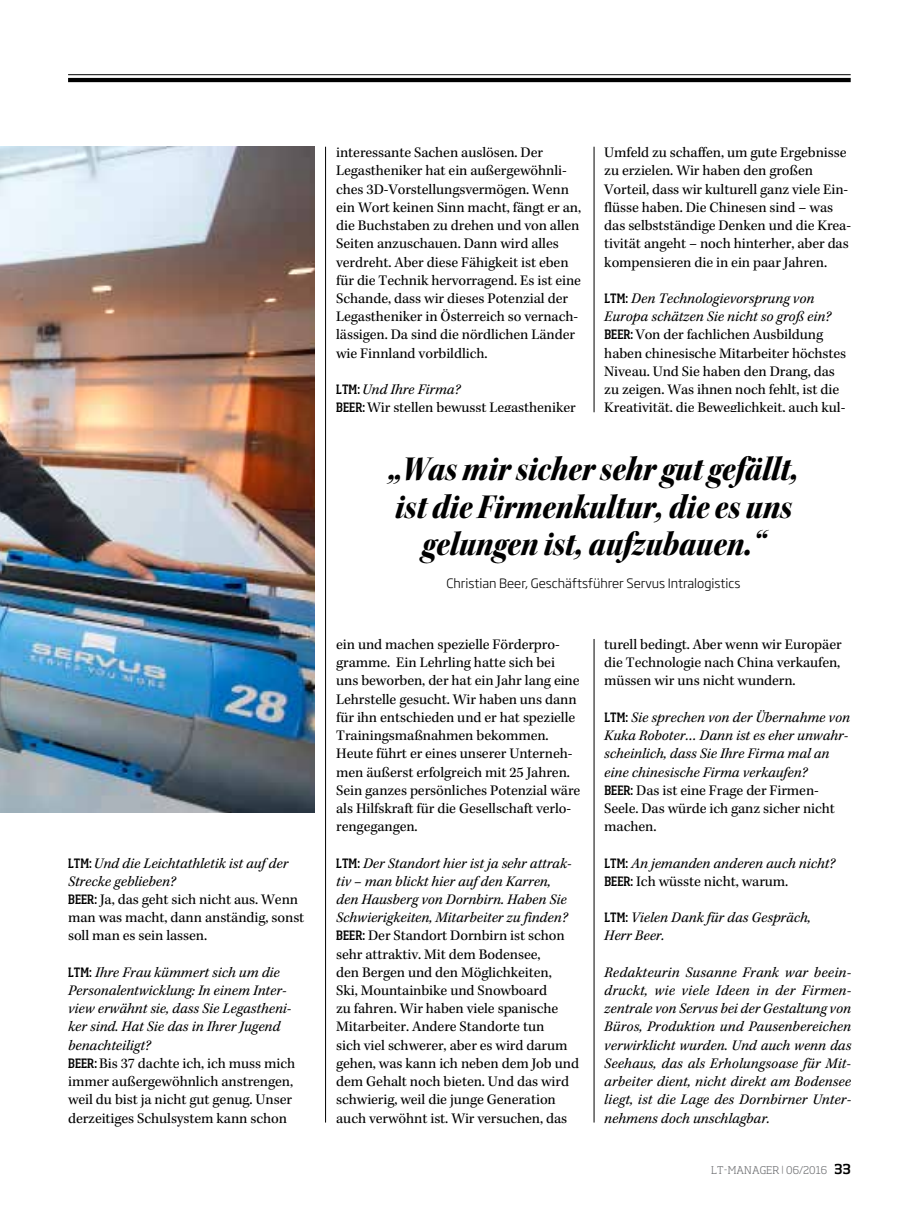
<style>
.page{position:relative;width:915px;height:1212px;background:#fff}
.page>*{position:absolute;margin:0;border:0;box-sizing:border-box;transform-origin:0 0}
.t1{font:36px/37.5px "Kepler Std Black Scn It Disp";color:#000;text-align:center}
.t2{font:15px/18.1px "Kepler Std";letter-spacing:-.005em;color:#000}
.t3{font:italic 15px/18.1px "Kepler Std";color:#000}
.t4{font:300 12.75px "Soho Gothic Pro";color:#000}
.t5{font:300 10.5px "Soho Std";letter-spacing:.015em;color:#6d6e71}
.s1{font-family:"Soho Std";font-weight:500;font-stretch:condensed;font-size:12.75px}
.s2{font-style:italic}
.s3{font-family:"Soho Std";font-weight:500;font-style:normal;font-stretch:condensed;font-size:12.75px}
.s4{font-style:normal}
.s5{font-weight:500;font-size:13.5px;color:#000}
</style>
<div class="page">
<hr style="left:68px;top:78px;width:782px;height:4px;background:#000">
<hr style="left:68px;top:74px;width:782px;height:1px;background:#000">
<img style="left:1px;top:147px;width:314px;height:666px">
<img style="left:0;top:147px;width:1px;height:666px">
<hr style="left:325px;top:147px;width:1px;height:975px;background:#000">
<hr style="left:593px;top:147px;width:1px;height:265px;background:#000">
<hr style="left:593px;top:639px;width:1px;height:483px;background:#000">
<p class="t2" style="left:68px;top:854px;width:238px"><span class="s1">LTM:</span> <span class="s2">Und die Leichtathletik ist auf der<br>Strecke geblieben?<br></span><span class="s1">BEER:</span> Ja, das geht sich nicht aus. Wenn man was macht, dann anständig, sonst soll man es sein lassen.</p>
<p class="t3" style="left:68px;top:963px;width:229px"><span class="s3">LTM:</span> Ihre Frau kümmert sich um die Personalentwicklung: In einem Inter&shy;view erwähnt sie, dass Sie Legastheni&shy;ker sind. Hat Sie das in Ihrer Jugend benachteiligt?<br><span class="s3">BEER:</span> <span class="s4">Bis 37 dachte ich, ich muss mich immer außergewöhnlich anstrengen, weil du bist ja nicht gut genug. Unser derzeitiges Schulsystem kann schon</span></p>
<p class="t2" style="left:336px;top:144px;width:246px">interessante Sachen auslösen. Der Legastheniker hat ein außergewöhnli&shy;ches 3D-Vorstellungsvermögen. Wenn ein Wort keinen Sinn macht, fängt er an, die Buchstaben zu drehen und von allen Seiten anzuschauen. Dann wird alles verdreht. Aber diese Fähigkeit ist eben für die Technik hervorragend. Es ist eine Schande, dass wir dieses Potenzial der Legastheniker in Österreich so vernach&shy;lässigen. Da sind die nördlichen Länder wie Finnland vorbildlich.</p>
<p class="t2" style="left:336px;top:381px;width:241px"><span class="s1">LTM:</span> <span class="s2">Und Ihre Firma?<br></span><span class="s1">BEER:</span> Wir stellen bewusst Legastheniker</p>
<p class="t2" style="left:604px;top:144px;width:248px">Umfeld zu schaffen, um gute Ergebnisse zu erzielen. Wir haben den großen Vorteil, dass wir kulturell ganz viele Ein&shy;flüsse haben. Die Chinesen sind – was das selbstständige Denken und die Krea&shy;tivität angeht – noch hinterher, aber das kompensieren die in ein paar Jahren.</p>
<p class="t2" style="left:604px;top:290px;width:243px"><span class="s1">LTM:</span> <span class="s2">Den Technologievorsprung von Europa schätzen Sie nicht so groß ein?<br></span><span class="s1">BEER:</span> Von der fachlichen Ausbildung haben chinesische Mitarbeiter höchstes Niveau. Und Sie haben den Drang, das zu zeigen. Was ihnen noch fehlt, ist die Kreativität, die Beweglichkeit, auch kul-</p>
<h1 class="t1" style="left:388px;top:451px;width:411px">„Was mir sicher sehr gut gefällt, ist die Firmenkultur, die es uns gelungen ist, aufzubauen.“</h1>
<p class="t4" style="left:446px;top:573px;width:295px">Christian Beer, Geschäftsführer Servus Intralogistics</p>
<p class="t2" style="left:336px;top:636px;width:245px">ein und machen spezielle Förderpro&shy;gramme. Ein Lehrling hatte sich bei uns beworben, der hat ein Jahr lang eine Lehrstelle gesucht. Wir haben uns dann für ihn entschieden und er hat spezielle Trainingsmaßnahmen bekommen.<br>Heute führt er eines unserer Unterneh&shy;men äußerst erfolgreich mit 25 Jahren.<br>Sein ganzes persönliches Potenzial wäre als Hilfskraft für die Gesellschaft verlo&shy;rengegangen.</p>
<p class="t2" style="left:336px;top:854px;width:244px"><span class="s1">LTM:</span> <span class="s2">Der Standort hier ist ja sehr attrak&shy;tiv – man blickt hier auf den Karren,<br>den Hausberg von Dornbirn. Haben Sie Schwierigkeiten, Mitarbeiter zu finden?<br></span><span class="s1">BEER:</span> Der Standort Dornbirn ist schon sehr attraktiv. Mit dem Bodensee,<br>den Bergen und den Möglichkeiten,<br>Ski, Mountainbike und Snowboard<br>zu fahren. Wir haben viele spanische Mitarbeiter. Andere Standorte tun<br>sich viel schwerer, aber es wird darum gehen, was kann ich neben dem Job und dem Gehalt noch bieten. Und das wird schwierig, weil die junge Generation auch verwöhnt ist. Wir versuchen, das</p>
<p class="t2" style="left:604px;top:636px;width:239px;text-align:justify">turell bedingt. Aber wenn wir Europäer die Technologie nach China verkaufen, müssen wir uns nicht wundern.</p>
<p class="t3" style="left:604px;top:709px;width:247px"><span class="s3">LTM:</span> Sie sprechen von der Übernahme von Kuka Roboter… Dann ist es eher unwahr&shy;scheinlich, dass Sie Ihre Firma mal an eine chinesische Firma verkaufen?<br><span class="s3">BEER:</span> <span class="s4">Das ist eine Frage der Firmen-Seele. Das würde ich ganz sicher nicht machen.</span></p>
<p class="t3" style="left:604px;top:854px;width:232px"><span class="s3">LTM:</span> An jemanden anderen auch nicht?<br><span class="s3">BEER:</span> <span class="s4">Ich wüsste nicht, warum.</span></p>
<p class="t3" style="left:604px;top:909px;width:208px"><span class="s3">LTM:</span> Vielen Dank für das Gespräch,<br>Herr Beer.</p>
<p class="t3" style="left:604px;top:963px;width:248px;text-align:justify">Redakteurin Susanne Frank war beein&shy;druckt, wie viele Ideen in der Firmen&shy;zentrale von Servus bei der Gestaltung von Büros, Produktion und Pausenbereichen verwirklicht wurden. Und auch wenn das Seehaus, das als Erholungsoase für Mit&shy;arbeiter dient, nicht direkt am Bodensee liegt, ist die Lage des Dornbirner Unter&shy;nehmens doch unschlagbar.</p>
<p class="t5" style="left:711px;top:1163px;width:141px">LT-MANAGER <sup>|</sup> 06/2016 <span class="s5">33</span></p>
</div>
